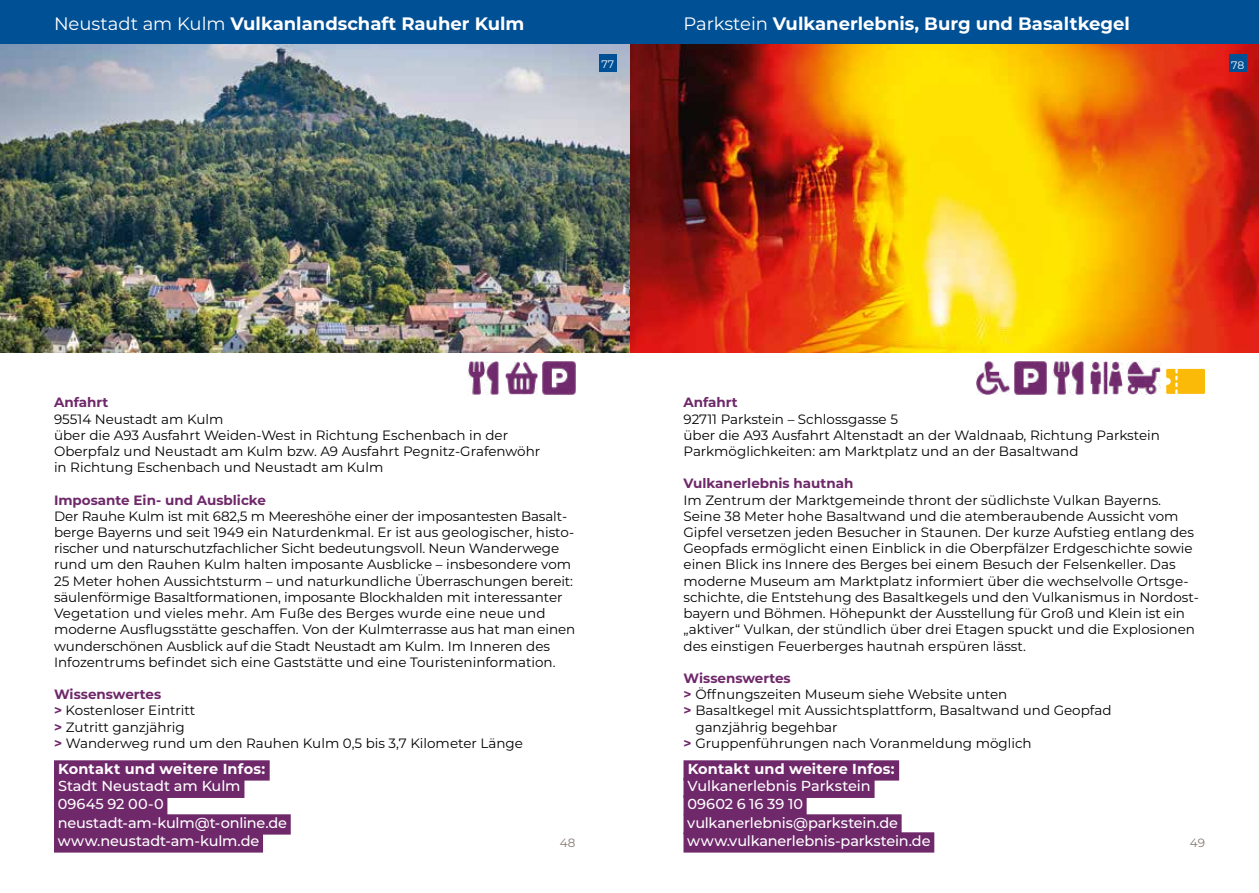
<style>
.page{position:relative;width:1259px;height:893px;background:#fff}
.page>*{position:absolute;margin:0;border:0;box-sizing:border-box;transform-origin:0 0}
.t1{font:700 18px "Montserrat";color:#fff}
.t2{font:500 14.55px/17.4px "Montserrat";letter-spacing:-.01em;color:#fff}
.t3{font:700 14.55px "Montserrat";letter-spacing:.01em;color:#fff}
.t4{font:13.5px/16.2px "Montserrat";color:#000}
.t5{font:700 13.5px "Montserrat";color:#6f286a}
.t6{font:12px "Montserrat";color:#857973}
.t7{font:10.8px "Montserrat";color:#fff}
.s1{font-weight:400}
.s2{font-weight:700;color:#6f286a}
</style>
<div class="page">
<img style="left:0;top:43px;width:1259px;height:310px">
<div style="left:599px;top:54px;width:18px;height:18px;background:#005095"></div>
<div style="left:54px;top:760px;width:216px;height:21px;background:#6f286a"></div>
<div style="left:54px;top:778px;width:190px;height:20px;background:#6f286a"></div>
<div style="left:54px;top:795px;width:113px;height:20px;background:#6f286a"></div>
<div style="left:54px;top:814px;width:237px;height:21px;background:#6f286a"></div>
<div style="left:54px;top:832px;width:209px;height:21px;background:#6f286a"></div>
<img style="left:505px;top:362px;width:32px;height:32px">
<img style="left:543px;top:362px;width:32px;height:32px">
<div style="left:0;top:0;width:1259px;height:43px;background:#005095"></div>
<div style="left:683px;top:760px;width:216px;height:21px;background:#6f286a"></div>
<div style="left:683px;top:778px;width:191px;height:20px;background:#6f286a"></div>
<div style="left:683px;top:795px;width:123px;height:20px;background:#6f286a"></div>
<div style="left:683px;top:814px;width:218px;height:21px;background:#6f286a"></div>
<div style="left:683px;top:832px;width:251px;height:21px;background:#6f286a"></div>
<div style="left:1228px;top:54px;width:18px;height:18px;background:#005095"></div>
<img style="left:1052px;top:362px;width:32px;height:32px">
<img style="left:1014px;top:362px;width:33px;height:32px">
<img style="left:1090px;top:362px;width:32px;height:32px">
<img style="left:1127px;top:362px;width:33px;height:32px">
<img style="left:976px;top:362px;width:33px;height:32px">
<svg style="left:1166px;top:369px;width:39px;height:25px"></svg>
<img style="left:467px;top:362px;width:32px;height:32px">
<h1 class="t1" style="left:54px;top:11px;width:472px"><span class="s1">Neustadt am Kulm</span> Vulkanlandschaft Rauher Kulm</h1>
<p class="t7" style="left:601px;top:57px;width:14px">77</p>
<h1 class="t1" style="left:683px;top:11px;width:448px"><span class="s1">Parkstein</span> Vulkanerlebnis, Burg und Basaltkegel</h1>
<p class="t7" style="left:1231px;top:57px;width:15px">78</p>
<p class="t5" style="left:54px;top:393px;width:56px">Anfahrt</p>
<p class="t4" style="left:54px;top:410px;width:488px">95514 Neustadt am Kulm<br>über die A93 Ausfahrt Weiden-West in Richtung Eschenbach in der Oberpfalz und Neustadt am Kulm bzw. A9 Ausfahrt Pegnitz-Grafenwöhr in Richtung Eschenbach und Neustadt am Kulm</p>
<p class="t5" style="left:54px;top:490px;width:214px">Imposante Ein- und Ausblicke</p>
<p class="t4" style="left:54px;top:507px;width:523px">Der Rauhe Kulm ist mit 682,5 m Meereshöhe einer der imposantesten Basalt&shy;berge Bayerns und seit 1949 ein Naturdenkmal. Er ist aus geologischer, histo&shy;rischer und naturschutzfachlicher Sicht bedeutungsvoll. Neun Wanderwege rund um den Rauhen Kulm halten imposante Ausblicke – insbesondere vom 25 Meter hohen Aussichtsturm – und naturkundliche Überraschungen bereit: säulenförmige Basaltformationen, imposante Blockhalden mit interessanter Vegetation und vieles mehr. Am Fuße des Berges wurde eine neue und moderne Ausflugsstätte geschaffen. Von der Kulmterrasse aus hat man einen wunderschönen Ausblick auf die Stadt Neustadt am Kulm. Im Inneren des Infozentrums befindet sich eine Gaststätte und eine Touristeninformation.</p>
<p class="t4" style="left:54px;top:686px;width:470px"><span class="s2">Wissenswertes<br>&gt;</span> Kostenloser Eintritt<br><span class="s2">&gt;</span> Zutritt ganzjährig<br><span class="s2">&gt;</span> Wanderweg rund um den Rauhen Kulm 0,5 bis 3,7 Kilometer Länge</p>
<p class="t5" style="left:683px;top:393px;width:56px">Anfahrt</p>
<p class="t4" style="left:683px;top:410px;width:478px">92711 Parkstein – Schlossgasse 5<br>über die A93 Ausfahrt Altenstadt an der Waldnaab, Richtung Parkstein<br>Parkmöglichkeiten: am Marktplatz und an der Basaltwand</p>
<p class="t5" style="left:683px;top:474px;width:171px">Vulkanerlebnis hautnah</p>
<p class="t4" style="left:683px;top:491px;width:517px">Im Zentrum der Marktgemeinde thront der südlichste Vulkan Bayerns.<br>Seine 38 Meter hohe Basaltwand und die atemberaubende Aussicht vom Gipfel versetzen jeden Besucher in Staunen. Der kurze Aufstieg entlang des Geopfads ermöglicht einen Einblick in die Oberpfälzer Erdgeschichte sowie einen Blick ins Innere des Berges bei einem Besuch der Felsenkeller. Das moderne Museum am Marktplatz informiert über die wechselvolle Ortsge&shy;schichte, die Entstehung des Basaltkegels und den Vulkanismus in Nordost&shy;bayern und Böhmen. Höhepunkt der Ausstellung für Groß und Klein ist ein „aktiver“ Vulkan, der stündlich über drei Etagen spuckt und die Explosionen des einstigen Feuerberges hautnah erspüren lässt.</p>
<p class="t5" style="left:683px;top:668px;width:109px">Wissenswertes</p>
<p class="t4" style="left:683px;top:686px;width:325px"><span class="s2">&gt;</span> Öffnungszeiten Museum siehe Website unten</p>
<p class="t4" style="left:683px;top:702px;width:429px"><span class="s2">&gt;</span> Basaltkegel mit Aussichtsplattform, Basaltwand und Geopfad</p>
<p class="t4" style="left:695px;top:718px;width:144px">ganzjährig begehbar</p>
<p class="t4" style="left:683px;top:734px;width:350px"><span class="s2">&gt;</span> Gruppenführungen nach Voranmeldung möglich</p>
<p class="t3" style="left:688px;top:758px;width:208px">Kontakt und weitere Infos:</p>
<p class="t2" style="left:687px;top:777px;width:185px">Vulkanerlebnis Parkstein<br>09602 6 16 39 10</p>
<p class="t2" style="left:687px;top:813px;width:245px;line-height:18px">vulkanerlebnis@parkstein.de www.vulkanerlebnis-parkstein.de</p>
<p class="t3" style="left:58px;top:758px;width:208px">Kontakt und weitere Infos:</p>
<p class="t2" style="left:58px;top:777px;width:184px">Stadt Neustadt am Kulm<br>09645 92 00-0</p>
<p class="t2" style="left:58px;top:813px;width:231px;line-height:18px">neustadt-am-kulm@t-online.de www.neustadt-am-kulm.de</p>
<p class="t6" style="left:560px;top:835px;width:17px">48</p>
<p class="t6" style="left:1189px;top:835px;width:17px">49</p>
</div>
